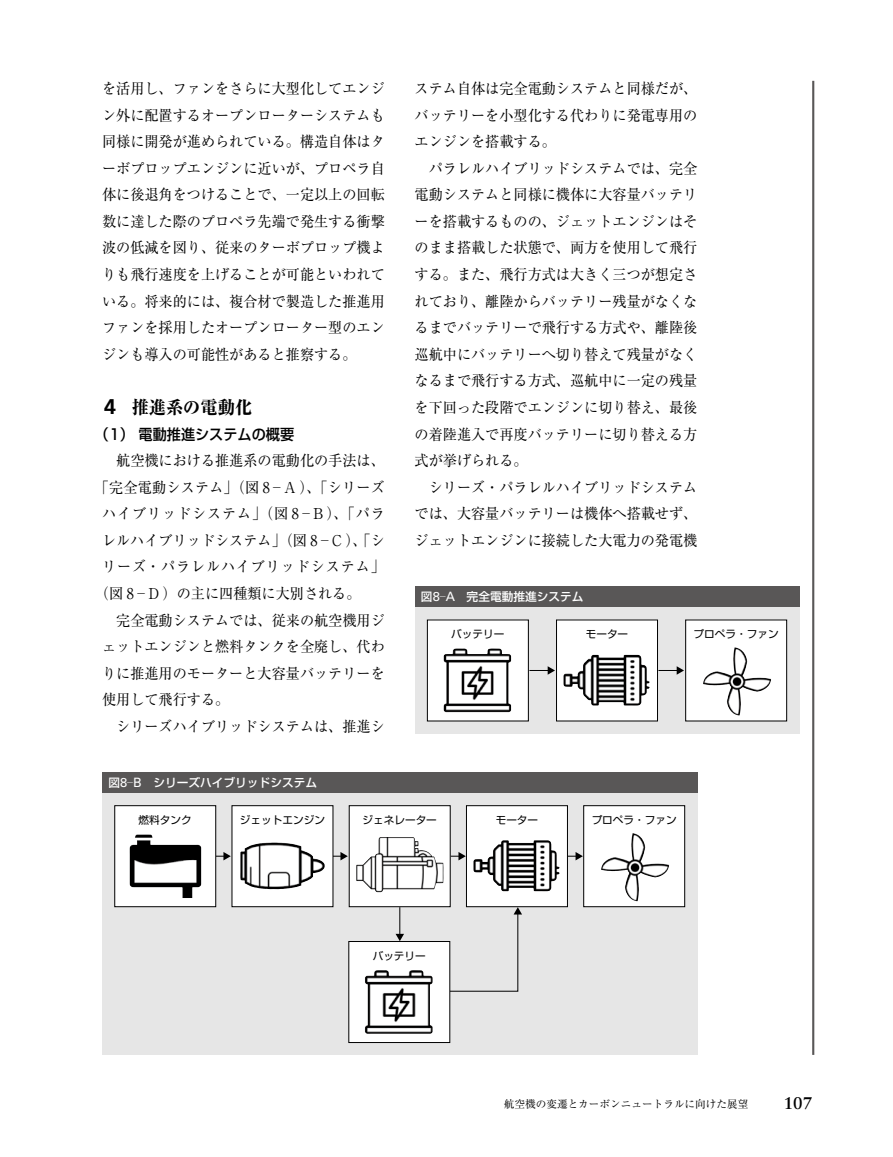
<style>
.page{position:relative;width:893px;height:1157px;background:#fff}
.page>*{position:absolute;margin:0;border:0;box-sizing:border-box;transform-origin:0 0}
.t1{font:800 18px "Ryumin Pr 6 N";color:#000;scale:.95 1}
.t2{font:700 16.95px "Sabon LT Std";color:#000}
.t3{font:14.85px/26.5px "Ryumin Pr 6 N";color:#000;text-align:justify;scale:.95 1}
.t4{font:14.85px "Ryumin Pr 6 N";letter-spacing:.06em;color:#000;scale:.95 1}
.t5{font:500 14.85px "Shin Go Pr 6 N";color:#000;scale:.95 1}
.t6{font:500 11.7px "Shin Go Pr 6 N";color:#fff}
.t7{font:10.65px "Shin Go Pr 6 N";color:#000}
.t8{font:10.65px "Ryumin Pr 6 N";color:#000}
.s1{font-family:"Frutiger LT Std";font-weight:700;font-size:21.3px}
.s2{font-family:"Univers LT Std";font-weight:400;font-size:12.9px}
</style>
<div class="page">
<hr style="left:812px;top:81px;width:2px;height:973px;background:#595757">
<div style="left:415px;top:586px;width:384px;height:21px;background:#595757"></div>
<div style="left:102px;top:772px;width:595px;height:21px;background:#595757"></div>
<div style="left:415px;top:607px;width:384px;height:126px;background:#e6e6e6"></div>
<svg style="left:529px;top:666px;width:26px;height:8px"></svg>
<svg style="left:658px;top:666px;width:26px;height:8px"></svg>
<div style="left:427px;top:620px;width:101px;height:101px;background:#fff"></div>
<div style="left:427px;top:619px;width:102px;height:102px;border:1px solid #000"></div>
<div style="left:556px;top:620px;width:101px;height:101px;background:#fff"></div>
<div style="left:556px;top:619px;width:102px;height:102px;border:1px solid #000"></div>
<div style="left:686px;top:620px;width:101px;height:101px;background:#fff"></div>
<div style="left:685px;top:619px;width:102px;height:102px;border:1px solid #000"></div>
<img style="left:443px;top:648px;width:68px;height:64px">
<img style="left:563px;top:654px;width:87px;height:52px">
<img style="left:703px;top:647px;width:32px;height:67px">
<div style="left:102px;top:793px;width:595px;height:261px;background:#e6e6e6"></div>
<svg style="left:216px;top:852px;width:15px;height:8px"></svg>
<svg style="left:333px;top:852px;width:15px;height:8px"></svg>
<svg style="left:451px;top:852px;width:15px;height:8px"></svg>
<svg style="left:568px;top:852px;width:15px;height:8px"></svg>
<svg style="left:449px;top:907px;width:73px;height:85px"></svg>
<svg style="left:396px;top:907px;width:8px;height:34px"></svg>
<div style="left:349px;top:941px;width:101px;height:101px;background:#fff"></div>
<div style="left:348px;top:941px;width:102px;height:102px;border:1px solid #000"></div>
<img style="left:365px;top:970px;width:68px;height:64px">
<div style="left:466px;top:805px;width:101px;height:101px;background:#fff"></div>
<div style="left:466px;top:805px;width:102px;height:102px;border:1px solid #000"></div>
<img style="left:473px;top:840px;width:87px;height:51px">
<div style="left:584px;top:805px;width:101px;height:101px;background:#fff"></div>
<div style="left:583px;top:805px;width:102px;height:102px;border:1px solid #000"></div>
<img style="left:601px;top:836px;width:31px;height:63px">
<div style="left:115px;top:805px;width:101px;height:101px;background:#fff"></div>
<div style="left:114px;top:805px;width:102px;height:102px;border:1px solid #000"></div>
<img style="left:129px;top:834px;width:72px;height:64px">
<div style="left:232px;top:805px;width:101px;height:101px;background:#fff"></div>
<div style="left:232px;top:805px;width:101px;height:102px;border:1px solid #000"></div>
<img style="left:240px;top:842px;width:85px;height:47px">
<div style="left:349px;top:805px;width:101px;height:101px;background:#fff"></div>
<div style="left:349px;top:805px;width:102px;height:102px;border:1px solid #000"></div>
<img style="left:356px;top:837px;width:87px;height:55px">
<p class="t3" style="left:102px;top:74px;width:299px">を活用し、ファンをさらに大型化してエンジン外に配置するオープンローターシステムも同様に開発が進められている。構造自体はターボプロップエンジンに近いが、プロペラ自体に後退角をつけることで、一定以上の回転数に達した際のプロペラ先端で発生する衝撃波の低減を図り、従来のターボプロップ機よりも飛行速度を上げることが可能といわれている。将来的には、複合材で製造した推進用ファンを採用したオープンローター型のエンジンも導入の可能性があると推察する。</p>
<p class="t1" style="left:104px;top:393px;width:157px"><span class="s1">4</span> 推進系の電動化</p>
<p class="t5" style="left:95px;top:422px;width:211px">（1） 電動推進システムの概要</p>
<p class="t3" style="left:116px;top:446px;width:284px">航空機における推進系の電動化の手法は、</p>
<p class="t3" style="left:95px;top:473px;width:307px">「完全電動システム」（図 8 ─ A ）、「シリーズ</p>
<p class="t4" style="left:102px;top:502px;width:299px">ハイブリッドシステム」（図 8 ─ B ）、「パラ</p>
<p class="t3" style="left:102px;top:526px;width:299px">レルハイブリッドシステム」（図 8 ─ C ）、「シ</p>
<p class="t4" style="left:102px;top:555px;width:299px">リーズ・パラレルハイブリッドシステム」</p>
<p class="t3" style="left:95px;top:579px;width:281px">（図 8 ─ D ）の主に四種類に大別される。</p>
<p class="t3" style="left:116px;top:606px;width:284px">完全電動システムでは、従来の航空機用ジ</p>
<p class="t3" style="left:102px;top:632px;width:299px">ェットエンジンと燃料タンクを全廃し、代わ</p>
<p class="t3" style="left:102px;top:659px;width:299px">りに推進用のモーターと大容量バッテリーを</p>
<p class="t3" style="left:102px;top:686px;width:135px">使用して飛行する。</p>
<p class="t3" style="left:116px;top:712px;width:284px">シリーズハイブリッドシステムは、推進シ</p>
<p class="t6" style="left:108px;top:773px;width:210px">図<span class="s2">8</span>─<span class="s2">B</span>　シリーズハイブリッドシステム</p>
<p class="t3" style="left:415px;top:74px;width:299px">ステム自体は完全電動システムと同様だが、バッテリーを小型化する代わりに発電専用のエンジンを搭載する。</p>
<p class="t3" style="left:415px;top:154px;width:299px;text-indent:14px">パラレルハイブリッドシステムでは、完全電動システムと同様に機体に大容量バッテリーを搭載するものの、ジェットエンジンはそのまま搭載した状態で、両方を使用して飛行する。また、飛行方式は大きく三つが想定されており、離陸からバッテリー残量がなくなるまでバッテリーで飛行する方式や、離陸後巡航中にバッテリーへ切り替えて残量がなくなるまで飛行する方式、巡航中に一定の残量を下回った段階でエンジンに切り替え、最後の着陸進入で再度バッテリーに切り替える方式が挙げられる。</p>
<p class="t3" style="left:415px;top:473px;width:299px;text-indent:14px">シリーズ・パラレルハイブリッドシステムでは、大容量バッテリーは機体へ搭載せず、ジェットエンジンに接続した大電力の発電機</p>
<p class="t6" style="left:421px;top:587px;width:164px">図<span class="s2">8</span>─<span class="s2">A</span>　完全電動推進システム</p>
<p class="t7" style="left:451px;top:625px;width:55px">バッテリー</p>
<p class="t7" style="left:586px;top:625px;width:44px">モーター</p>
<p class="t7" style="left:694px;top:625px;width:87px">プロペラ・ファン</p>
<p class="t7" style="left:139px;top:811px;width:55px">燃料タンク</p>
<p class="t7" style="left:240px;top:811px;width:87px">ジェットエンジン</p>
<p class="t7" style="left:362px;top:811px;width:76px">ジェネレーター</p>
<p class="t7" style="left:496px;top:811px;width:44px">モーター</p>
<p class="t7" style="left:592px;top:811px;width:87px">プロペラ・ファン</p>
<p class="t7" style="left:373px;top:947px;width:55px">バッテリー</p>
<p class="t8" style="left:504px;top:1095px;width:246px">航空機の変遷とカーボンニュートラルに向けた展望</p>
<p class="t2" style="left:784px;top:1093px;width:30px">107</p>
</div>
